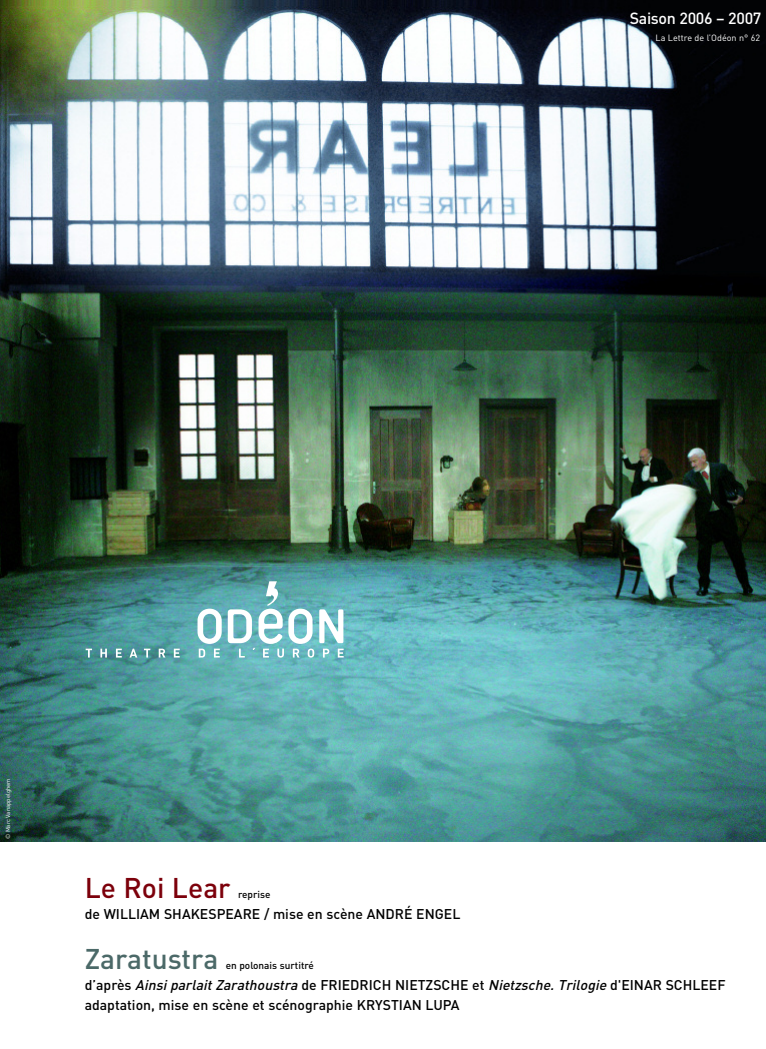
<style>
.page{position:relative;width:766px;height:1049px;background:#fff}
.page>*{position:absolute;margin:0;border:0;box-sizing:border-box;transform-origin:0 0}
.t1{font:500 28.2px "DIN";color:#4b6968}
.t2{font:500 28.2px "DIN";color:#7c000b}
.t3{font:500 16px "DIN";letter-spacing:-.02em;color:#fff}
.t4{font:500 14px/20.1px "DIN";color:#000}
.t5{font:500 10px "DIN";color:#000}
.t6{font:9px "DIN";color:#fff}
.t7{font:6px "DIN";color:#fff}
.s1{font-style:italic}
</style>
<div class="page">
<img style="left:0;top:0;width:765px;height:841px">
<svg style="left:86px;top:649px;width:6px;height:8px"></svg>
<svg style="left:100px;top:649px;width:7px;height:8px"></svg>
<svg style="left:116px;top:649px;width:6px;height:8px"></svg>
<svg style="left:129px;top:649px;width:8px;height:8px"></svg>
<svg style="left:144px;top:649px;width:6px;height:8px"></svg>
<svg style="left:159px;top:649px;width:6px;height:8px"></svg>
<svg style="left:174px;top:649px;width:6px;height:8px"></svg>
<svg style="left:197px;top:609px;width:25px;height:48px"></svg>
<svg style="left:228px;top:581px;width:115px;height:77px"></svg>
<p class="t3" style="left:629px;top:9px;width:133px">Saison 2006 – 2007</p>
<p class="t6" style="left:655px;top:33px;width:106px">La Lettre de l’Odéon n° 62</p>
<p class="t7" style="left:5px;top:839px;width:63px;rotate:-90deg">© Marc Vanappelghem</p>
<h1 class="t2" style="left:85px;top:871px;width:147px">Le Roi Lear</h1>
<p class="t5" style="left:238px;top:888px;width:34px">reprise</p>
<p class="t4" style="left:85px;top:904px;width:377px">de WILLIAM SHAKESPEARE / mise en scène ANDRÉ ENGEL</p>
<h1 class="t1" style="left:85px;top:942px;width:135px">Zaratustra</h1>
<p class="t5" style="left:226px;top:959px;width:90px">en polonais surtitré</p>
<p class="t4" style="left:85px;top:975px;width:642px">d’après <span class="s1">AinsiparlaitZarathoustra</span>de FRIEDRICH NIETZSCHE et <span class="s1">Nietzsche.Trilogie</span>d'EINAR SCHLEEF adaptation, mise en scène et scénographie KRYSTIAN LUPA</p>
</div>
